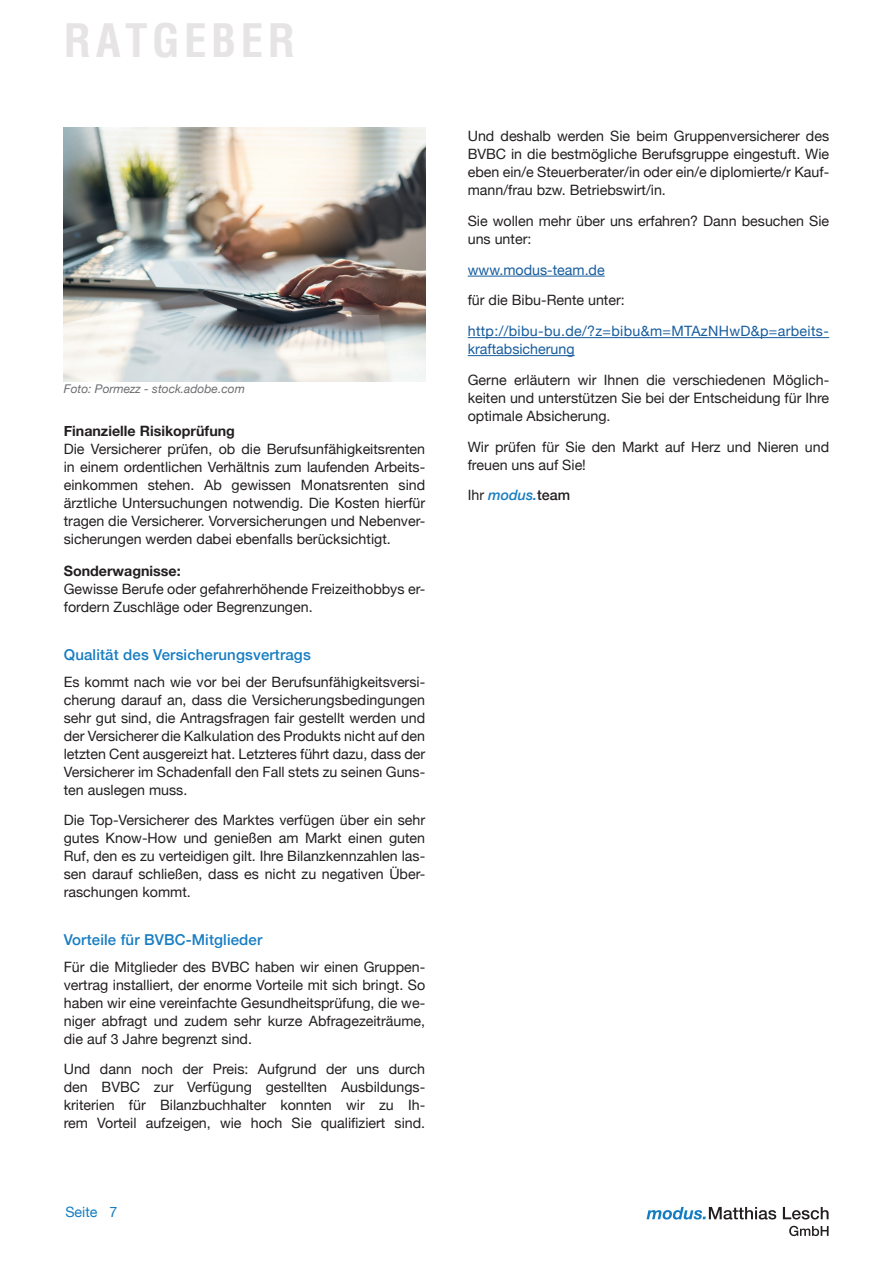
<style>
.page{position:relative;width:893px;height:1263px;background:#fff}
.page>*{position:absolute;margin:0;border:0;box-sizing:border-box;transform-origin:0 0}
.t1{font:700 condensed 45px "Helvetica";letter-spacing:.1em;color:#e6e4e5}
.t2{font:500 15px "Helvetica Neue";letter-spacing:.01em;color:#177dc2}
.t3{font:14.25px/18px "Helvetica Neue";color:#231f20;text-align:justify}
.t4{font:14.25px/18px "Helvetica Neue";letter-spacing:.025em;color:#175d9e}
.t5{font:700 14.25px "Helvetica Neue";color:#231f20}
.t6{font:14.25px "Helvetica Neue";color:#175d9e}
.t7{font:italic 500 14.25px "Helvetica Neue";color:#147dc2}
.t8{font:14.25px "Helvetica Neue";color:#147dc2}
.t9{font:italic 12px "Helvetica Neue";color:#6c6d70}
.s1{font-weight:400;font-style:normal;color:#231f20}
.s2{font-style:normal;color:#231f20}
</style>
<div class="page">
<svg style="left:789px;top:1226px;width:40px;height:10px"></svg>
<svg style="left:646px;top:1207px;width:182px;height:12px"></svg>
<hr style="left:468px;top:276px;width:137px;height:1px;background:#175d9e">
<hr style="left:468px;top:337px;width:361px;height:1px;background:#175d9e">
<hr style="left:468px;top:355px;width:107px;height:1px;background:#175d9e">
<img style="left:64px;top:128px;width:361px;height:253px">
<h1 class="t1" style="left:64px;top:11px;width:233px">RATGEBER</h1>
<p class="t9" style="left:64px;top:380px;width:183px">Foto: Pormezz - stock.adobe.com</p>
<p class="t5" style="left:64px;top:420px;width:173px">Finanzielle Risikoprüfung</p>
<p class="t3" style="left:64px;top:441px;width:363px">Die Versicherer prüfen, ob die Berufsunfähigkeitsrenten in einem ordentlichen Verhältnis zum laufenden Arbeits&shy;einkommen stehen. Ab gewissen Monatsrenten sind ärztliche Untersuchungen notwendig. Die Kosten hierfür tragen die Versicherer. Vorversicherungen und Nebenver&shy;sicherungen werden dabei ebenfalls berücksichtigt.</p>
<p class="t5" style="left:64px;top:560px;width:118px">Sonderwagnisse:</p>
<p class="t3" style="left:64px;top:581px;width:363px">Gewisse Berufe oder gefahrerhöhende Freizeithobbys er&shy;fordern Zuschläge oder Begrenzungen.</p>
<p class="t2" style="left:64px;top:643px;width:249px">Qualität des Versicherungsvertrags</p>
<p class="t3" style="left:64px;top:673px;width:363px">Es kommt nach wie vor bei der Berufsunfähigkeitsversi&shy;cherung darauf an, dass die Versicherungsbedingungen sehr gut sind, die Antragsfragen fair gestellt werden und der Versicherer die Kalkulation des Produkts nicht auf den letzten Cent ausgereizt hat. Letzteres führt dazu, dass der Versicherer im Schadenfall den Fall stets zu seinen Guns&shy;ten auslegen muss.</p>
<p class="t3" style="left:64px;top:812px;width:363px">Die Top-Versicherer des Marktes verfügen über ein sehr gutes Know-How und genießen am Markt einen guten Ruf, den es zu verteidigen gilt. Ihre Bilanzkennzahlen las&shy;sen darauf schließen, dass es nicht zu negativen Über&shy;raschungen kommt.</p>
<p class="t2" style="left:64px;top:928px;width:200px">Vorteile für BVBC-Mitglieder</p>
<p class="t3" style="left:64px;top:958px;width:363px">Für die Mitglieder des BVBC haben wir einen Gruppen&shy;vertrag installiert, der enorme Vorteile mit sich bringt. So haben wir eine vereinfachte Gesundheitsprüfung, die we&shy;niger abfragt und zudem sehr kurze Abfragezeiträume, die auf 3 Jahre begrenzt sind.</p>
<p class="t3" style="left:64px;top:1061px;width:363px">Und dann noch der Preis: Aufgrund der uns durch den BVBC zur Verfügung gestellten Ausbildungs&shy;kriterien für Bilanzbuchhalter konnten wir zu Ih&shy;rem Vorteil aufzeigen, wie hoch Sie qualifiziert sind.</p>
<p class="t8" style="left:65px;top:1202px;width:54px">Seite 7</p>
<p class="t3" style="left:468px;top:128px;width:363px">Und deshalb werden Sie beim Gruppenversicherer des BVBC in die bestmögliche Berufsgruppe eingestuft. Wie eben ein/e Steuerberater/in oder ein/e diplomierte/r Kauf&shy;mann/frau bzw. Betriebswirt/in.</p>
<p class="t3" style="left:468px;top:213px;width:363px">Sie wollen mehr über uns erfahren? Dann besuchen Sie uns unter:</p>
<p class="t6" style="left:468px;top:259px;width:138px">www.modus-team.de</p>
<p class="t3" style="left:468px;top:292px;width:159px">für die Bibu-Rente unter:</p>
<p class="t4" style="left:468px;top:323px;width:363px">http://bibu-bu.de/?z=bibu&amp;m=MTAzNHwD&amp;p=arbeits&shy;kraftabsicherung</p>
<p class="t3" style="left:468px;top:372px;width:363px">Gerne erläutern wir Ihnen die verschiedenen Möglich&shy;keiten und unterstützen Sie bei der Entscheidung für Ihre optimale Absicherung.</p>
<p class="t3" style="left:468px;top:438px;width:363px">Wir prüfen für Sie den Markt auf Herz und Nieren und freuen uns auf Sie!</p>
<p class="t7" style="left:468px;top:483px;width:104px"><span class="s1">Ihr</span> modus.<span class="s2">team</span></p>
</div>
